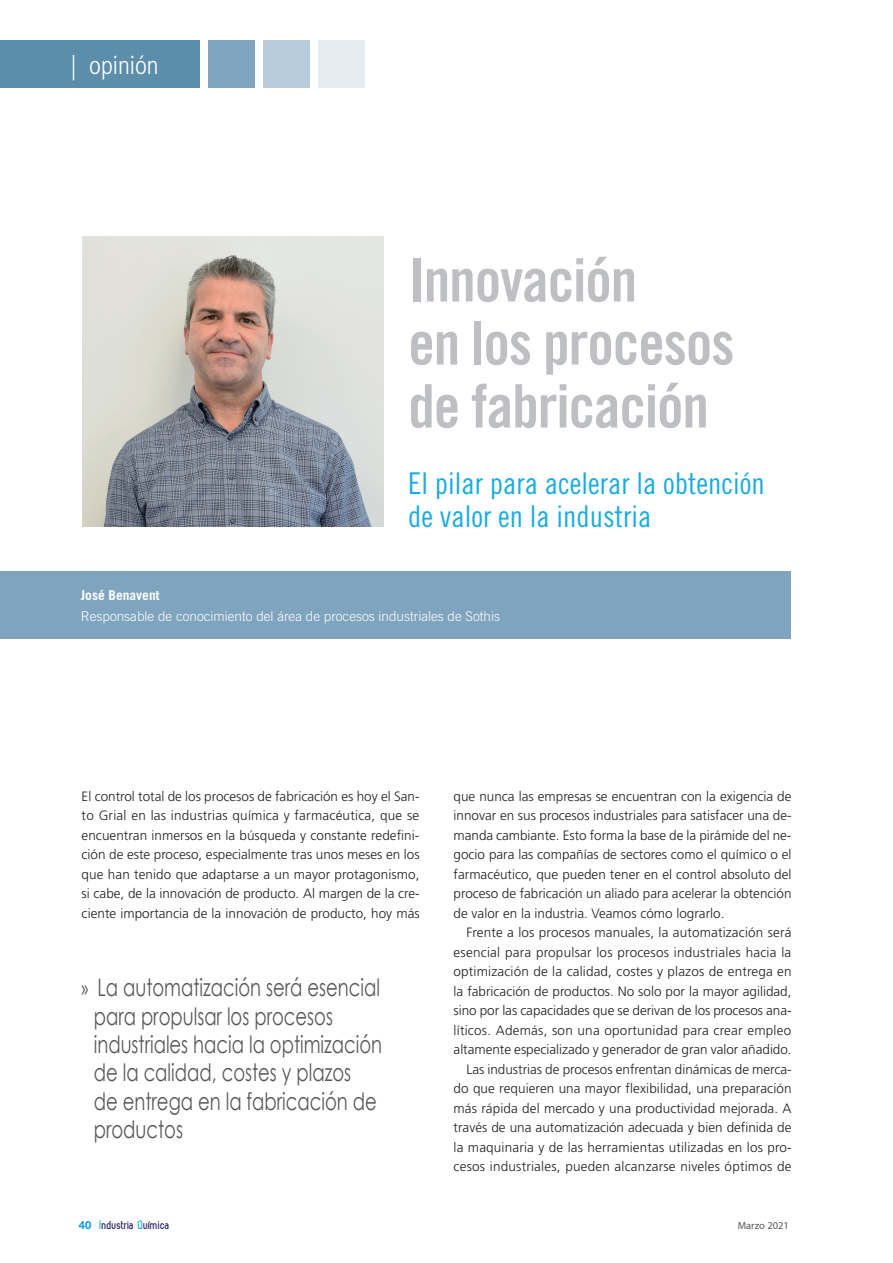
<style>
.page{position:relative;width:893px;height:1263px;background:#fff}
.page>*{position:absolute;margin:0;border:0;box-sizing:border-box;transform-origin:0 0}
.t1{font:60px/63px "Trade Gothic Bold Cond Twenty";letter-spacing:-.02em;color:#bebfc2}
.t2{font:30px/33px "Trade Gothic Cond Eighteen";color:#1bace1}
.t3{font:300 condensed 25.5px "Frutiger";color:#fff}
.t4{font:24px/28.5px "Century Gothic";color:#57585a;scale:.75 1}
.t5{font:300 13.5px/19.5px "Frutiger";letter-spacing:.005em;color:#231f20;text-align:justify}
.t6{font:300 13.5px "Trade Gothic";color:#fff}
.t7{font:700 13.5px "Trade Gothic";color:#fff}
.t8{font:700 12px "Zag";color:#27235f}
.t9{font:10.5px "Myriad Pro";color:#57585a}
.s1{font-family:"Myriad Pro"}
.s2{font-family:"Helvetica Neue LT Std";font-size:11.25px;color:#069ddc}
.s3{color:#1bace1}
</style>
<div class="page">
<div style="left:0;top:40px;width:200px;height:48px;background:#5c8daa"></div>
<div style="left:208px;top:40px;width:47px;height:48px;background:#7fa4be"></div>
<div style="left:263px;top:40px;width:47px;height:48px;background:#b7ccdc"></div>
<div style="left:318px;top:40px;width:46px;height:48px;background:#e4ecf2"></div>
<div style="left:0;top:571px;width:791px;height:68px;background:#7fa4be"></div>
<img style="left:82px;top:237px;width:302px;height:289px">
<h3 class="t3" style="left:71px;top:51px;width:89px">| opinión</h3>
<h1 class="t1" style="left:408px;top:248px;width:328px">Innovación<br>en los procesos de fabricación</h1>
<h2 class="t2" style="left:408px;top:466px;width:358px">El pilar para acelerar la obtención de valor en la industria</h2>
<p class="t7" style="left:81px;top:587px;width:80px">José Benavent</p>
<p class="t6" style="left:81px;top:608px;width:421px">Responsable de conocimiento del área de procesos industriales de Sothis</p>
<p class="t5" style="left:82px;top:787px;width:340px">El control total de los procesos de fabricación es hoy el San&shy;to Grial en las industrias química y farmacéutica, que se encuentran inmersos en la búsqueda y constante redefini&shy;ción de este proceso, especialmente tras unos meses en los que han tenido que adaptarse a un mayor protagonismo, si cabe, de la innovación de producto. Al margen de la cre&shy;ciente importancia de la innovación de producto, hoy más</p>
<p class="t5" style="left:454px;top:787px;width:339px">que nunca las empresas se encuentran con la exigencia de innovar en sus procesos industriales para satisfacer una de&shy;manda cambiante. Esto forma la base de la pirámide del ne&shy;gocio para las compañías de sectores como el químico o el farmacéutico, que pueden tener en el control absoluto del proceso de fabricación un aliado para acelerar la obtención de valor en la industria. Veamos cómo lograrlo.</p>
<p class="t5" style="left:454px;top:923px;width:340px;text-align:right">Frente a los procesos manuales, la automatización será esencial para propulsar los procesos industriales hacia la optimización de la calidad, costes y plazos de entrega en la fabricación de productos. No solo por la mayor agilidad, sino por las capacidades que se derivan de los procesos ana&shy;líticos. Además, son una oportunidad para crear empleo altamente especializado y generador de gran valor añadido.<br>Las industrias de procesos enfrentan dinámicas de merca&shy;do que requieren una mayor flexibilidad, una preparación más rápida del mercado y una productividad mejorada. A través de una automatización adecuada y bien definida de la maquinaria y de las herramientas utilizadas en los pro&shy;cesos industriales, pueden alcanzarse niveles óptimos de</p>
<h3 class="t4" style="left:94px;top:973px;width:386px;text-indent:-13px"><span class="s1">»</span> La automatización será esencial para propulsar los procesos industriales hacia la optimización de la calidad, costes y plazos<br>de entrega en la fabricación de productos</h3>
<p class="t8" style="left:79px;top:1218px;width:93px"><span class="s2">40</span> <span class="s3">I</span>ndustria <span class="s3">Q</span>uímica</p>
<p class="t9" style="left:738px;top:1219px;width:53px">Marzo 2021</p>
</div>
